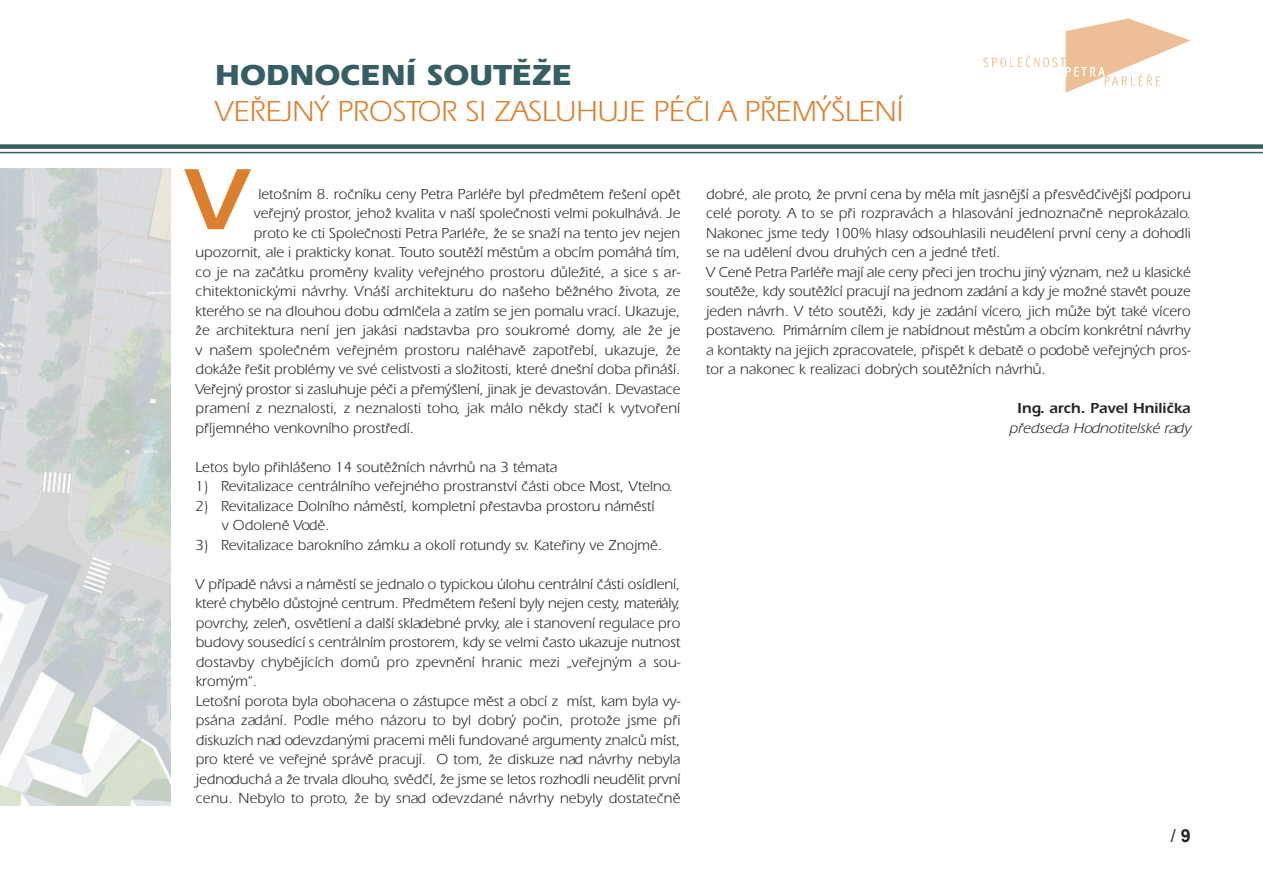
<style>
.page{position:relative;width:1263px;height:893px;background:#fff}
.page>*{position:absolute;margin:0;border:0;box-sizing:border-box;transform-origin:0 0}
.t1{font:90px "Expect Black CE";color:#dc7f2f}
.t2{font:30px "Expect CE";color:#dc7f2f}
.t3{font:700 30px "Expect CE";color:#375f63}
.t4{font:18px "Arial";color:#272627}
.t5{font:15px/19.5px "Expect CE";color:#272627}
.t6{font:italic 15px "Expect CE";color:#272627}
.t7{font:15px "Expect Black CE";color:#272627}
.s1{font-weight:700}
</style>
<div class="page">
<div style="left:0;top:144px;width:1263px;height:5px;background:#375f63"></div>
<hr style="left:0;top:152px;width:1263px;height:1px;background:#375f63">
<img style="left:0;top:169px;width:170px;height:636px">
<img style="left:983px;top:18px;width:208px;height:75px">
<h2 class="t3" style="left:215px;top:65px;width:358px">HODNOCENÍ SOUTĚŽE</h2>
<h2 class="t2" style="left:215px;top:101px;width:689px">VEŘEJNÝ PROSTOR SI ZASLUHUJE PÉČI A PŘEMÝŠLENÍ</h2>
<h1 class="t1" style="left:186px;top:169px;width:64px">V</h1>
<p class="t5" style="left:258px;top:185px;width:423px">letošním 8. ročníku ceny Petra Parléře byl předmětem řešení opět</p>
<p class="t5" style="left:254px;top:205px;width:428px">veřejný prostor, jehož kvalita v naší společnosti velmi pokulhává. Je</p>
<p class="t5" style="left:254px;top:224px;width:428px">proto ke cti Společnosti Petra Parléře, že se snaží na tento jev nejen</p>
<p class="t5" style="left:196px;top:244px;width:486px">upozornit, ale i prakticky konat. Touto soutěží městům a obcím pomáhá tím,</p>
<p class="t5" style="left:196px;top:263px;width:486px">co je na začátku proměny kvality veřejného prostoru důležité, a sice s ar-</p>
<p class="t5" style="left:196px;top:283px;width:486px">chitektonickými návrhy. Vnáší architekturu do našeho běžného života, ze</p>
<p class="t5" style="left:196px;top:302px;width:486px">kterého se na dlouhou dobu odmlčela a zatím se jen pomalu vrací. Ukazuje,</p>
<p class="t5" style="left:196px;top:322px;width:486px">že architektura není jen jakási nadstavba pro soukromé domy, ale že je</p>
<p class="t5" style="left:196px;top:341px;width:486px">v našem společném veřejném prostoru naléhavě zapotřebí, ukazuje, že</p>
<p class="t5" style="left:196px;top:361px;width:486px">dokáže řešit problémy ve své celistvosti a složitosti, které dnešní doba přináší.</p>
<p class="t5" style="left:196px;top:380px;width:486px">Veřejný prostor si zasluhuje péči a přemýšlení, jinak je devastován. Devastace</p>
<p class="t5" style="left:196px;top:400px;width:486px">pramení z neznalosti, z neznalosti toho, jak málo někdy stačí k vytvoření</p>
<p class="t5" style="left:196px;top:419px;width:220px">příjemného venkovního prostředí.</p>
<p class="t5" style="left:196px;top:458px;width:363px">Letos bylo přihlášeno 14 soutěžních návrhů na 3 témata</p>
<p class="t5" style="left:196px;top:478px;width:479px">1) Revitalizace centrálního veřejného prostranství části obce Most, Vtelno.</p>
<p class="t5" style="left:222px;top:497px;width:434px;text-indent:-26px">2) Revitalizace Dolního náměstí, kompletní přestavba prostoru náměstí v Odoleně Vodě.</p>
<p class="t5" style="left:196px;top:536px;width:468px">3) Revitalizace barokního zámku a okolí rotundy sv. Kateřiny ve Znojmě.</p>
<p class="t5" style="left:196px;top:575px;width:486px">V případě návsi a náměstí se jednalo o typickou úlohu centrální části osídlení, které chybělo důstojné centrum. Předmětem řešení byly nejen cesty, materiály, povrchy, zeleň, osvětlení a další skladebné prvky, ale i stanovení regulace pro budovy sousedící s centrálním prostorem, kdy se velmi často ukazuje nutnost dostavby chybějících domů pro zpevnění hranic mezi „veřejným a sou&shy;kromým“.<br>Letošní porota byla obohacena o zástupce měst a obcí z míst, kam byla vy&shy;psána zadání. Podle mého názoru to byl dobrý počin, protože jsme při diskuzích nad odevzdanými pracemi měli fundované argumenty znalců míst, pro které ve veřejné správě pracují. O tom, že diskuze nad návrhy nebyla jednoduchá a že trvala dlouho, svědčí, že jsme se letos rozhodli neudělit první cenu. Nebylo to proto, že by snad odevzdané návrhy nebyly dostatečně</p>
<p class="t5" style="left:706px;top:185px;width:486px">dobré, ale proto, že první cena by měla mít jasnější a přesvědčivější podporu celé poroty. A to se při rozpravách a hlasování jednoznačně neprokázalo.<br>Nakonec jsme tedy 100% hlasy odsouhlasili neudělení první ceny a dohodli se na udělení dvou druhých cen a jedné třetí.<br>V Ceně Petra Parléře mají ale ceny přeci jen trochu jiný význam, než u klasické soutěže, kdy soutěžící pracují na jednom zadání a kdy je možné stavět pouze jeden návrh. V této soutěži, kdy je zadání vícero, jich může být také vícero postaveno. Primárním cílem je nabídnout městům a obcím konkrétní návrhy a kontakty na jejich zpracovatele, přispět k debatě o podobě veřejných pros&shy;tor a nakonec k realizaci dobrých soutěžních návrhů.</p>
<p class="t7" style="left:1017px;top:403px;width:175px">Ing. arch. Pavel Hnilička</p>
<p class="t6" style="left:1009px;top:423px;width:183px">předseda Hodnotitelské rady</p>
<p class="t4" style="left:1171px;top:826px;width:22px">/ <span class="s1">9</span></p>
</div>
